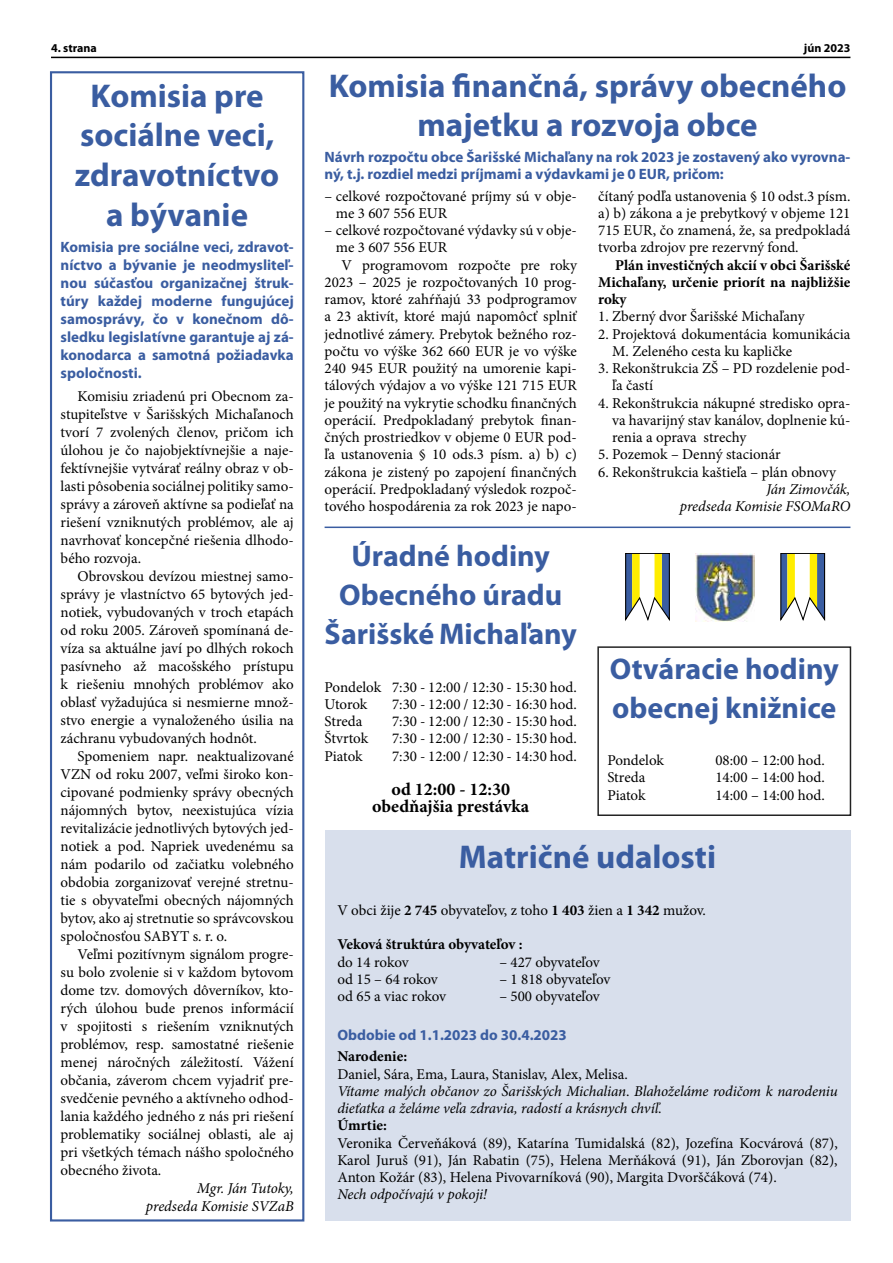
<style>
.page{position:relative;width:893px;height:1263px;background:#fff}
.page>*{position:absolute;margin:0;border:0;box-sizing:border-box;transform-origin:0 0}
.t1{font:700 33px/39.8px "Myriad Pro";color:#3a5da1;text-align:center}
.t2{font:700 30px/39px "Myriad Pro";color:#3a5da1;text-align:center}
.t3{font:700 18px/17.2px "Minion Pro";color:#000;text-align:center}
.t4{font:15px/18px "Minion Pro";color:#000;text-align:justify}
.t5{font:700 15px/18px "Myriad Pro";color:#3a5da1;text-align:justify}
.t6{font:italic 15px/17.2px "Minion Pro";letter-spacing:-.01em;color:#000;text-align:right}
.t7{font:700 15px/17.2px "Minion Pro";color:#000;text-align:justify}
.t8{font:700 12px "Myriad Pro";color:#000}
.s1{font-weight:700}
.s2{font-style:normal}
</style>
<div class="page">
<hr style="left:51px;top:57px;width:799px;height:1px;background:#000">
<div style="left:50px;top:71px;width:254px;height:1150px;border:2px solid #3a5da1"></div>
<div style="left:325px;top:830px;width:525px;height:390px;background:#d8dfec"></div>
<div style="left:597px;top:646px;width:254px;height:170px;border:1px solid #222"></div>
<hr style="left:325px;top:526px;width:525px;height:2px;background:#3a5da1">
<svg style="left:625px;top:553px;width:45px;height:68px"></svg>
<svg style="left:780px;top:553px;width:45px;height:68px"></svg>
<img style="left:696px;top:553px;width:59px;height:68px">
<p class="t8" style="left:51px;top:40px;width:47px">4. strana</p>
<p class="t8" style="left:804px;top:40px;width:48px">jún 2023</p>
<h1 class="t1" style="left:75px;top:75px;width:206px">Komisia pre sociálne veci, zdravotníctvo a bývanie</h1>
<p class="t5" style="left:61px;top:238px;width:235px">Komisia pre sociálne veci, zdravot&shy;níctvo a bývanie je neodmysliteľ&shy;nou súčasťou organizačnej štruk&shy;túry každej moderne fungujúcej samosprávy, čo v konečnom dô&shy;sledku legislatívne garantuje aj zá&shy;konodarca a samotná požiadavka spoločnosti.</p>
<p class="t4" style="left:61px;top:387px;width:235px;text-indent:17px">Komisiu zriadenú pri Obecnom za&shy;stupiteľstve v Šarišských Michaľanoch tvorí 7 zvolených členov, pričom ich úlohou je čo najobjektívnejšie a naje&shy;fektívnejšie vytvárať reálny obraz v ob&shy;lasti pôsobenia sociálnej politiky samo&shy;správy a zároveň aktívne sa podieľať na riešení vzniknutých problémov, ale aj navrhovať koncepčné riešenia dlhodo&shy;bého rozvoja.</p>
<p class="t4" style="left:61px;top:567px;width:235px;text-indent:17px">Obrovskou devízou miestnej samo&shy;správy je vlastníctvo 65 bytových jed&shy;notiek, vybudovaných v troch etapách od roku 2005. Zároveň spomínaná de&shy;víza sa aktuálne javí po dlhých rokoch pasívneho až macošského prístupu k riešeniu mnohých problémov ako oblasť vyžadujúca si nesmierne množ&shy;stvo energie a vynaloženého úsilia na záchranu vybudovaných hodnôt.</p>
<p class="t4" style="left:61px;top:747px;width:235px;text-indent:17px">Spomeniem napr. neaktualizované VZN od roku 2007, veľmi široko kon&shy;cipované podmienky správy obecných nájomných bytov, neexistujúca vízia revitalizácie jednotlivých bytových jed&shy;notiek a pod. Napriek uvedenému sa nám podarilo od začiatku volebného obdobia zorganizovať verejné stretnu&shy;tie s obyvateľmi obecných nájomných bytov, ako aj stretnutie so správcovskou spoločnosťou SABYT s. r. o.</p>
<p class="t4" style="left:61px;top:945px;width:235px;text-indent:17px">Veľmi pozitívnym signálom progre&shy;su bolo zvolenie si v každom bytovom dome tzv. domových dôverníkov, kto&shy;rých úlohou bude prenos informácií v spojitosti s riešením vzniknutých problémov, resp. samostatné riešenie menej náročných záležitostí. Vážení občania, záverom chcem vyjadriť pre&shy;svedčenie pevného a aktívneho odhod&shy;lania každého jedného z nás pri riešení problematiky sociálnej oblasti, ale aj pri všetkých témach nášho spoločného obecného života.</p>
<p class="t6" style="left:146px;top:1179px;width:149px;line-height:18px">Mgr. Ján Tutoky, predseda Komisie SVZaB</p>
<h1 class="t1" style="left:329px;top:65px;width:519px;line-height:39px">Komisia finančná, správy obecného majetku a rozvoja obce</h1>
<p class="t5" style="left:325px;top:148px;width:527px;line-height:17.2px">Návrh rozpočtu obce Šarišské Michaľany na rok 2023 je zostavený ako vyrovna&shy;ný, t.j. rozdiel medzi príjmami a výdavkami je 0 EUR, pričom:</p>
<p class="t4" style="left:336px;top:187px;width:243px;line-height:17.2px;text-indent:-11px">– celkové rozpočtované príjmy sú v obje&shy;me 3 607 556 EUR</p>
<p class="t4" style="left:325px;top:221px;width:254px">– celkové rozpočtované výdavky sú v obje-</p>
<p class="t4" style="left:336px;top:239px;width:113px">me 3 607 556 EUR</p>
<p class="t4" style="left:342px;top:256px;width:237px">V programovom rozpočte pre roky</p>
<p class="t4" style="left:325px;top:273px;width:254px">2023 – 2025 je rozpočtovaných 10 prog-</p>
<p class="t4" style="left:325px;top:290px;width:254px">ramov, ktoré zahŕňajú 33 podprogramov</p>
<p class="t4" style="left:325px;top:308px;width:254px">a 23 aktivít, ktoré majú napomôcť splniť</p>
<p class="t4" style="left:325px;top:325px;width:254px">jednotlivé zámery. Prebytok bežného roz-</p>
<p class="t4" style="left:325px;top:342px;width:254px">počtu vo výške 362 660 EUR je vo výške</p>
<p class="t4" style="left:325px;top:359px;width:254px">240 945 EUR použitý na umorenie kapi-</p>
<p class="t4" style="left:325px;top:377px;width:254px">tálových výdajov a vo výške 121 715 EUR</p>
<p class="t4" style="left:325px;top:394px;width:254px">je použitý na vykrytie schodku finančných</p>
<p class="t4" style="left:325px;top:411px;width:254px">operácií. Predpokladaný prebytok finan-</p>
<p class="t4" style="left:325px;top:428px;width:254px">čných prostriedkov v objeme 0 EUR pod-</p>
<p class="t4" style="left:325px;top:446px;width:254px">ľa ustanovenia § 10 ods.3 písm. a) b) c)</p>
<p class="t4" style="left:325px;top:463px;width:254px">zákona je zistený po zapojení finančných</p>
<p class="t4" style="left:325px;top:480px;width:254px">operácií. Predpokladaný výsledok rozpoč-</p>
<p class="t4" style="left:325px;top:497px;width:254px">tového hospodárenia za rok 2023 je napo-</p>
<p class="t4" style="left:598px;top:187px;width:254px;line-height:17.2px">čítaný podľa ustanovenia § 10 odst.3 písm. a) b) zákona a je prebytkový v objeme 121<br>715 EUR, čo znamená, že, sa predpokladá tvorba zdrojov pre rezervný fond.</p>
<p class="t7" style="left:598px;top:257px;width:254px;text-indent:17px">Plán investičných akcií v obci Šarišské Michaľany, určenie priorít na najbližšie roky</p>
<p class="t4" style="left:598px;top:308px;width:208px">1. Zberný dvor Šarišské Michaľany</p>
<p class="t4" style="left:612px;top:325px;width:240px;line-height:17.2px;text-indent:-14px">2. Projektová dokumentácia komunikácia<br>M. Zeleného cesta ku kapličke</p>
<p class="t4" style="left:612px;top:360px;width:240px;line-height:17.2px;text-indent:-14px">3. Rekonštrukcia ZŠ – PD rozdelenie pod&shy;ľa častí</p>
<p class="t4" style="left:612px;top:394px;width:240px;line-height:17.2px;text-indent:-14px">4. Rekonštrukcia nákupné stredisko opra&shy;va havarijný stav kanálov, doplnenie kú&shy;renia a oprava strechy</p>
<p class="t4" style="left:598px;top:446px;width:184px">5. Pozemok – Denný stacionár</p>
<p class="t4" style="left:598px;top:463px;width:239px">6. Rekonštrukcia kaštieľa – plán obnovy</p>
<p class="t6" style="left:680px;top:480px;width:172px">Ján Zimovčák,<br>predseda Komisie FSOMaRO</p>
<h2 class="t2" style="left:325px;top:536px;width:254px">Úradné hodiny<br>Obecného úradu<br>Šarišské Michaľany</h2>
<p class="t4" style="left:325px;top:678px;width:254px;line-height:17.2px">Pondelok 7:30 - 12:00 / 12:30 - 15:30 hod.<br>Utorok</p>
<h2 class="t2" style="left:610px;top:648px;width:230px;text-align:left">Otváracie hodiny obecnej knižnice</h2>
<p class="t4" style="left:607px;top:751px;width:58px">Pondelok</p>
<p class="t4" style="left:715px;top:751px;width:111px">08:00 – 12:00 hod.</p>
<p class="t4" style="left:607px;top:769px;width:39px">Streda</p>
<p class="t4" style="left:715px;top:769px;width:111px">14:00 – 14:00 hod.</p>
<p class="t4" style="left:607px;top:786px;width:40px">Piatok</p>
<p class="t4" style="left:715px;top:786px;width:111px">14:00 – 14:00 hod.</p>
<p class="t4" style="left:392px;top:695px;width:186px">7:30 - 12:00 / 12:30 - 16:30 hod.</p>
<p class="t4" style="left:325px;top:712px;width:39px">Streda</p>
<p class="t4" style="left:392px;top:712px;width:186px">7:30 - 12:00 / 12:30 - 15:30 hod.</p>
<p class="t4" style="left:325px;top:730px;width:45px">Štvrtok</p>
<p class="t4" style="left:392px;top:730px;width:186px">7:30 - 12:00 / 12:30 - 15:30 hod.</p>
<p class="t4" style="left:325px;top:747px;width:40px">Piatok</p>
<p class="t4" style="left:392px;top:747px;width:186px">7:30 - 12:00 / 12:30 - 14:30 hod.</p>
<p class="t3" style="left:372px;top:781px;width:159px">od 12:00 - 12:30 obedňajšia prestávka</p>
<h1 class="t1" style="left:459px;top:835px;width:259px">Matričné udalosti</h1>
<p class="t4" style="left:337px;top:901px;width:370px">V obci žije <span class="s1">2 745</span> obyvateľov, z toho <span class="s1">1 403</span> žien a <span class="s1">1 342</span> mužov.</p>
<p class="t7" style="left:337px;top:936px;width:187px">Veková štruktúra obyvateľov :</p>
<p class="t4" style="left:337px;top:953px;width:73px">do 14 rokov</p>
<p class="t4" style="left:499px;top:953px;width:102px">– 427 obyvateľov</p>
<p class="t4" style="left:337px;top:970px;width:102px">od 15 – 64 rokov</p>
<p class="t4" style="left:499px;top:970px;width:113px">– 1 818 obyvateľov</p>
<p class="t4" style="left:337px;top:987px;width:110px">od 65 a viac rokov</p>
<p class="t4" style="left:499px;top:987px;width:102px">– 500 obyvateľov</p>
<p class="t5" style="left:337px;top:1025px;width:231px">Obdobie od 1.1.2023 do 30.4.2023</p>
<p class="t7" style="left:337px;top:1048px;width:71px">Narodenie:</p>
<p class="t6" style="left:337px;top:1065px;width:502px;text-align:left"><span class="s2">Daniel, Sára, Ema, Laura, Stanislav, Alex, Melisa.<br></span>Vítame malých občanov zo Šarišských Michalian<span class="s2">.</span> Blahoželáme rodičom k narodeniu dieťatka a želáme veľa zdravia, radostí a krásnych chvíľ.</p>
<p class="t7" style="left:337px;top:1117px;width:51px">Úmrtie:</p>
<p class="t4" style="left:337px;top:1134px;width:502px;line-height:17.2px">Veronika Červeňáková (89), Katarína Tumidalská (82), Jozefína Kocvárová (87), Karol Juruš (91), Ján Rabatin (75), Helena Merňáková (91), Ján Zborovjan (82), Anton Kožár (83), Helena Pivovarníková (90), Margita Dvorščáková (74).</p>
<p class="t6" style="left:337px;top:1186px;width:151px">Nech odpočívajú v pokoji!</p>
</div>
